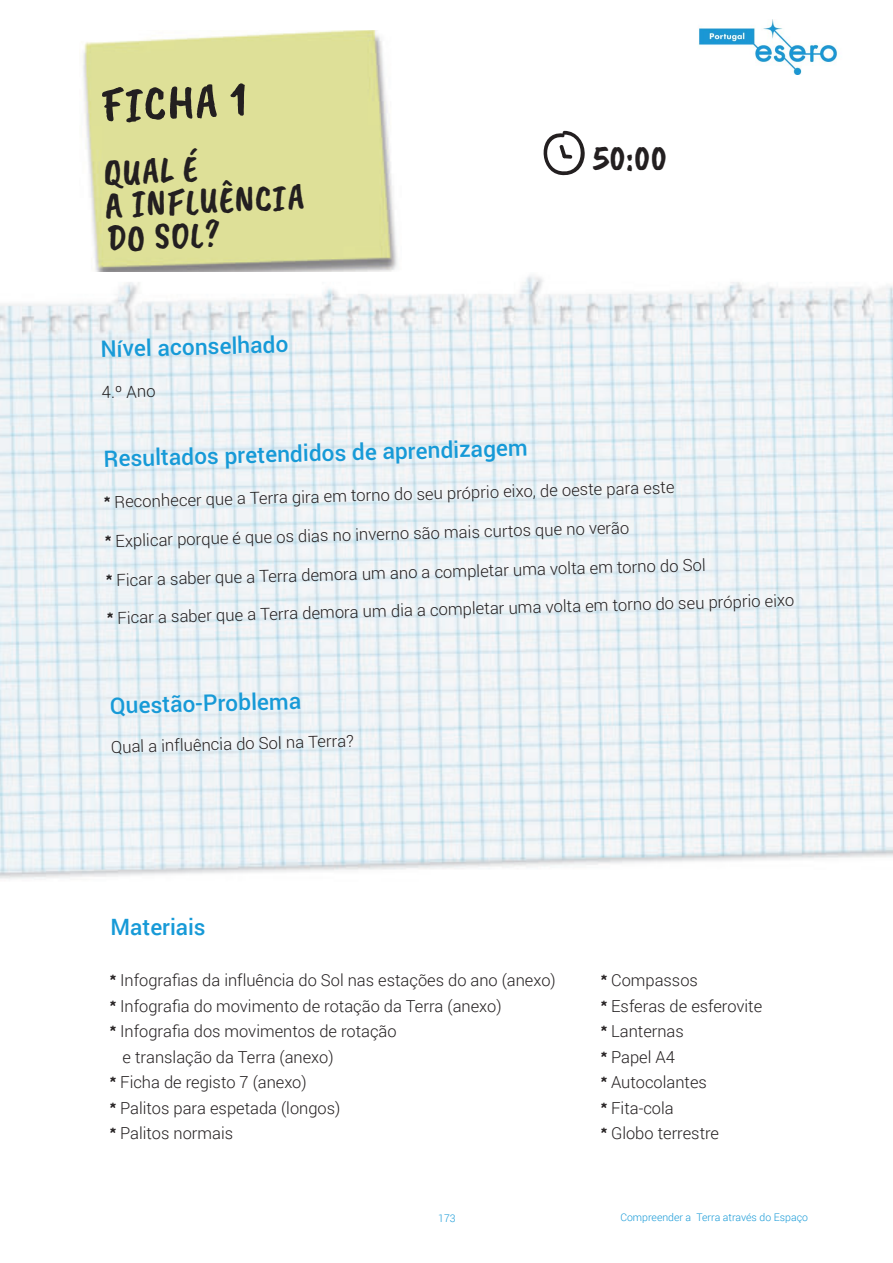
<style>
.page{position:relative;width:893px;height:1263px;background:#fff}
.page>*{position:absolute;margin:0;border:0;box-sizing:border-box;transform-origin:0 0}
.t1{font:49.5px "Caveat Brush";color:#231f20}
.t2{font:37.5px/33.2px "Caveat Brush";color:#231f20}
.t3{font:36px "Caveat Brush";color:#231f20}
.t4{font:500 22.65px "Roboto";color:#179ad7}
.t5{font:500 22.5px "Roboto";color:#179ad7}
.t6{font:300 16.65px "Roboto";color:#231f20}
.t7{font:300 16.5px/25.5px "Roboto";color:#231f20}
.t8{font:300 10.5px "Roboto";color:#179ad7}
.s1{font-family:"Font On A Stick";font-weight:400}
</style>
<div class="page">
<img style="left:82px;top:30px;width:316px;height:242px">
<svg style="left:543px;top:131px;width:42px;height:45px"></svg>
<img style="left:0;top:275px;width:893px;height:604px">
<img style="left:698px;top:19px;width:140px;height:56px">
<h1 class="t1" style="left:100px;top:74px;width:148px;rotate:-2deg">FICHA 1</h1>
<h2 class="t2" style="left:102px;top:156px;width:202px;rotate:-3deg">QUAL É<br>A INFLUÊNCIA<br>DO SOL?</h2>
<h3 class="t4" style="left:100px;top:334px;width:189px;rotate:-2deg">Nível aconselhado</h3>
<p class="t6" style="left:102px;top:381px;width:55px;rotate:-1deg">4.º Ano</p>
<h3 class="t3" style="left:593px;top:135px;width:75px">50:00</h3>
<h3 class="t4" style="left:103px;top:445px;width:426px;rotate:-2deg">Resultados pretendidos de aprendizagem</h3>
<p class="t6" style="left:104px;top:488px;width:572px;rotate:-1deg"><span class="s1">*</span> Reconhecer que a Terra gira em torno do seu próprio eixo, de oeste para este</p>
<p class="t6" style="left:105px;top:527px;width:525px;rotate:-1deg"><span class="s1">*</span> Explicar porque é que os dias no inverno são mais curtos que no verão</p>
<p class="t6" style="left:106px;top:566px;width:601px;rotate:-1deg"><span class="s1">*</span> Ficar a saber que a Terra demora um ano a completar uma volta em torno do Sol</p>
<p class="t6" style="left:107px;top:603px;width:688px;rotate:-1deg"><span class="s1">*</span> Ficar a saber que a Terra demora um dia a completar uma volta em torno do seu próprio eixo</p>
<h3 class="t4" style="left:109px;top:691px;width:193px;rotate:-2deg">Questão-Problema</h3>
<p class="t6" style="left:111px;top:734px;width:244px;rotate:-1deg">Qual a influência do Sol na Terra?</p>
<h3 class="t5" style="left:111px;top:911px;width:97px">Materiais</h3>
<p class="t7" style="left:111px;top:967px;width:447px"><span class="s1">*</span> Infografias da influência do Sol nas estações do ano (anexo)</p>
<p class="t7" style="left:111px;top:992px;width:392px"><span class="s1">*</span> Infografia do movimento de rotação da Terra (anexo)</p>
<p class="t7" style="left:111px;top:1018px;width:288px"><span class="s1">*</span> Infografia dos movimentos de rotação</p>
<p class="t7" style="left:123px;top:1043px;width:213px">e translação da Terra (anexo)</p>
<p class="t7" style="left:111px;top:1069px;width:198px"><span class="s1">*</span> Ficha de registo 7 (anexo)</p>
<p class="t7" style="left:111px;top:1094px;width:231px"><span class="s1">*</span> Palitos para espetada (longos)</p>
<p class="t7" style="left:111px;top:1120px;width:124px"><span class="s1">*</span> Palitos normais</p>
<p class="t7" style="left:601px;top:967px;width:162px"><span class="s1">*</span> Compassos<br><span class="s1">*</span> Esferas de esferovite <span class="s1">*</span> Lanternas<br><span class="s1">*</span> Papel A4<br><span class="s1">*</span> Autocolantes<br><span class="s1">*</span> Fita-cola<br><span class="s1">*</span> Globo terrestre</p>
<p class="t8" style="left:438px;top:1211px;width:19px">173</p>
<p class="t8" style="left:620px;top:1209px;width:189px">Compreender a Terra através do Espaço</p>
</div>
